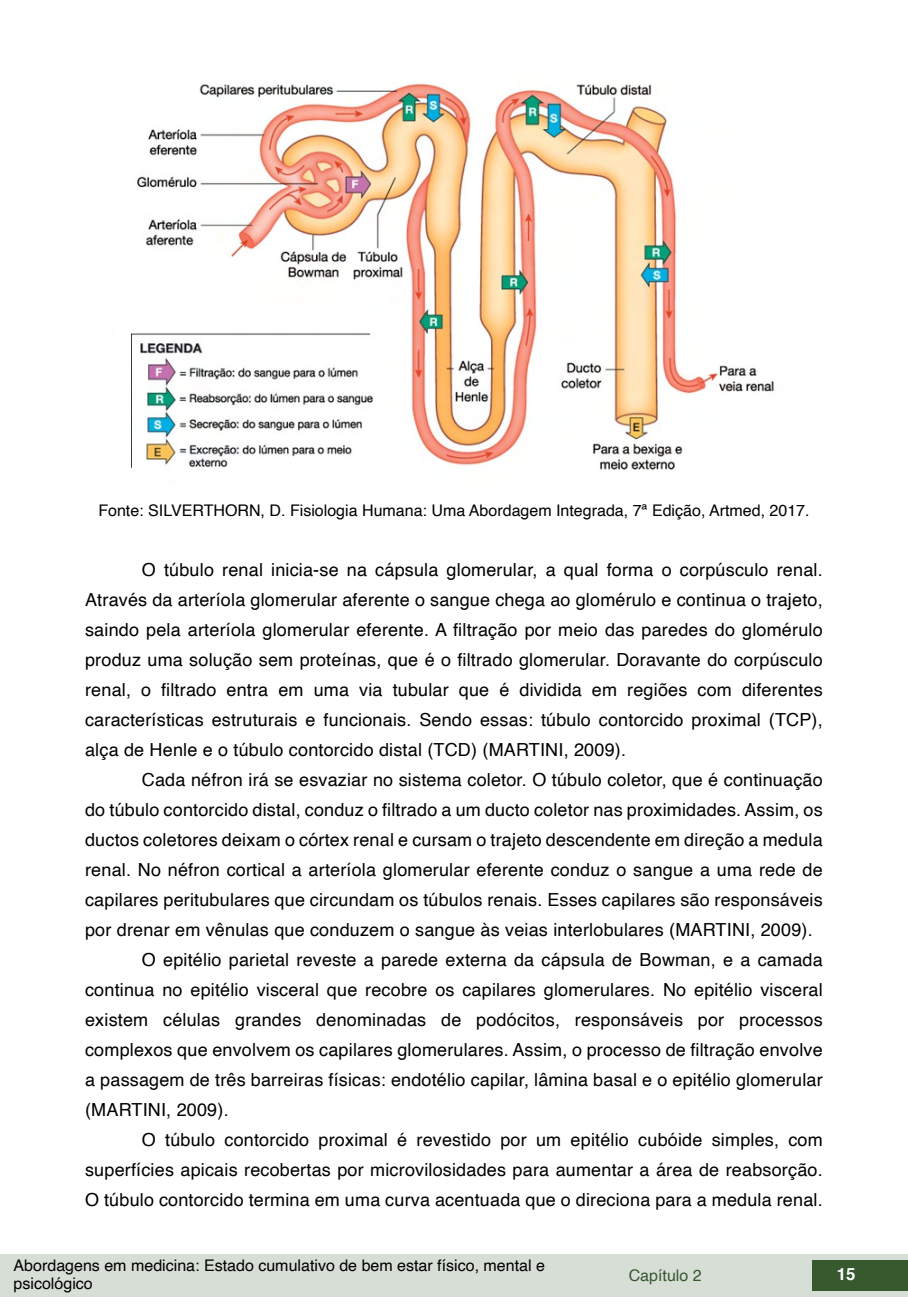
<style>
.page{position:relative;width:908px;height:1304px;background:#fff}
.page>*{position:absolute;margin:0;border:0;box-sizing:border-box;transform-origin:0 0}
.t1{font:18px/30px "Helvetica";letter-spacing:.01em;color:#000;text-align:justify}
.t2{font:700 16.8px "Helvetica";color:#fff}
.t3{font:16px/18.2px "Helvetica";color:#000}
.t4{font:16px "Helvetica";color:#36592e}
</style>
<div class="page">
<div style="left:0;top:1254px;width:906px;height:43px;background:#d7ded5"></div>
<div style="left:812px;top:1261px;width:95px;height:30px;background:#36592e"></div>
<img style="left:131px;top:83px;width:643px;height:387px">
<p class="t3" style="left:98px;top:502px;width:712px">Fonte: SILVERTHORN, D. Fisiologia Humana: Uma Abordagem Integrada, 7ª Edição, Artmed, 2017.</p>
<p class="t1" style="left:85px;top:555px;width:738px;text-indent:57px">O túbulo renal inicia-se na cápsula glomerular, a qual forma o corpúsculo renal.<br>Através da arteríola glomerular aferente o sangue chega ao glomérulo e continua o trajeto, saindo pela arteríola glomerular eferente. A filtração por meio das paredes do glomérulo produz uma solução sem proteínas, que é o filtrado glomerular. Doravante do corpúsculo renal, o filtrado entra em uma via tubular que é dividida em regiões com diferentes características estruturais e funcionais. Sendo essas: túbulo contorcido proximal (TCP), alça de Henle e o túbulo contorcido distal (TCD) (MARTINI, 2009).</p>
<p class="t1" style="left:142px;top:765px;width:682px">Cada néfron irá se esvaziar no sistema coletor. O túbulo coletor, que é continuação</p>
<p class="t1" style="left:85px;top:795px;width:738px">do túbulo contorcido distal, conduz o filtrado a um ducto coletor nas proximidades. Assim, os</p>
<p class="t1" style="left:85px;top:825px;width:738px">ductos coletores deixam o córtex renal e cursam o trajeto descendente em direção a medula</p>
<p class="t1" style="left:85px;top:855px;width:738px">renal. No néfron cortical a arteríola glomerular eferente conduz o sangue a uma rede de</p>
<p class="t1" style="left:85px;top:885px;width:738px">capilares peritubulares que circundam os túbulos renais. Esses capilares são responsáveis</p>
<p class="t1" style="left:85px;top:915px;width:728px">por drenar em vênulas que conduzem o sangue às veias interlobulares (MARTINI, 2009).</p>
<p class="t1" style="left:142px;top:945px;width:682px">O epitélio parietal reveste a parede externa da cápsula de Bowman, e a camada</p>
<p class="t1" style="left:85px;top:975px;width:738px">continua no epitélio visceral que recobre os capilares glomerulares. No epitélio visceral</p>
<p class="t1" style="left:85px;top:1005px;width:738px">existem células grandes denominadas de podócitos, responsáveis por processos</p>
<p class="t1" style="left:85px;top:1035px;width:738px">complexos que envolvem os capilares glomerulares. Assim, o processo de filtração envolve</p>
<p class="t1" style="left:85px;top:1065px;width:738px">a passagem de três barreiras físicas: endotélio capilar, lâmina basal e o epitélio glomerular</p>
<p class="t1" style="left:85px;top:1095px;width:145px">(MARTINI, 2009).</p>
<p class="t1" style="left:142px;top:1125px;width:682px">O túbulo contorcido proximal é revestido por um epitélio cubóide simples, com</p>
<p class="t1" style="left:85px;top:1155px;width:738px">superfícies apicais recobertas por microvilosidades para aumentar a área de reabsorção.</p>
<p class="t1" style="left:85px;top:1185px;width:738px">O túbulo contorcido termina em uma curva acentuada que o direciona para a medula renal.</p>
<p class="t3" style="left:14px;top:1257px;width:532px">Abordagens em medicina: Estado cumulativo de bem estar físico, mental e psicológico</p>
<p class="t4" style="left:628px;top:1263px;width:74px">Capítulo 2</p>
<p class="t2" style="left:836px;top:1261px;width:20px">15</p>
</div>
